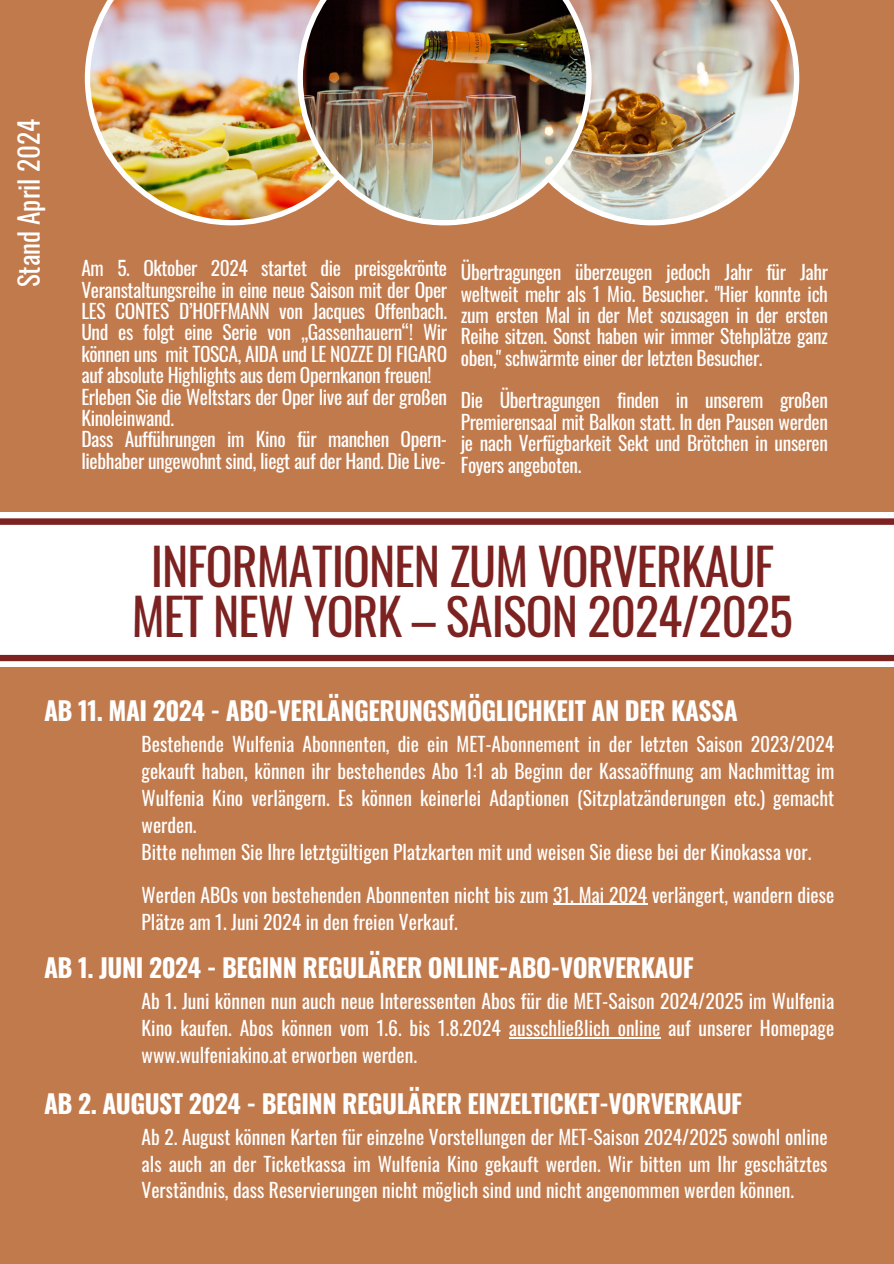
<style>
.page{position:relative;width:894px;height:1264px;background:#fff}
.page>*{position:absolute;margin:0;border:0;box-sizing:border-box;transform-origin:0 0}
.t1{font:49.8px/49.5px "Oswald";letter-spacing:-.02em;color:#7c2221;text-align:center}
.t2{font:27px "Oswald";color:#fff}
.t3{font:700 25.5px "Oswald";letter-spacing:-.02em;color:#fff}
.t4{font:19.5px/21.3px "Oswald";color:#fff;text-align:justify}
.t5{font:19.5px/21.3px "Oswald";letter-spacing:-.02em;color:#fff}
</style>
<div class="page">
<div style="left:0;top:0;width:893px;height:1263px;background:#c17a4c"></div>
<img style="left:85px;top:0;width:212px;height:225px">
<img style="left:591px;top:0;width:208px;height:225px">
<img style="left:297px;top:0;width:294px;height:225px">
<div style="left:0;top:513px;width:893px;height:154px;background:#fff"></div>
<svg style="left:0;top:654px;width:893px;height:8px;background:#975150"></svg>
<svg style="left:0;top:512px;width:893px;height:13px"></svg>
<hr style="left:553px;top:903px;width:94px;height:1px;background:#fff">
<hr style="left:508px;top:1037px;width:152px;height:1px;background:#fff">
<p class="t2" style="left:8px;top:287px;width:169px;rotate:-90deg">Stand April 2024</p>
<p class="t4" style="left:81px;top:257px;width:367px">Am 5. Oktober 2024 startet die preisgekrönte Veranstaltungsreihe in eine neue Saison mit der Oper LES CONTES D’HOFFMANN von Jacques Offenbach.<br>Und es folgt eine Serie von „Gassenhauern“! Wir können uns mit TOSCA, AIDA und LE NOZZE DI FIGARO auf absolute Highlights aus dem Opernkanon freuen!</p>
<p class="t5" style="left:81px;top:385px;width:367px">Erleben Sie die Weltstars der Oper live auf der großen<br>Kinoleinwand.</p>
<h1 class="t5" style="left:81px;top:428px;width:367px">Dass Aufführungen im Kino für manchen Opern&shy;liebhaber ungewohnt sind, liegt auf der Hand. Die Live-</h1>
<p class="t4" style="left:460px;top:261px;width:368px">Übertragungen überzeugen jedoch Jahr für Jahr weltweit mehr als 1 Mio. Besucher. "Hier konnte ich zum ersten Mal in der Met sozusagen in der ersten Reihe sitzen. Sonst haben wir immer Stehplätze ganz oben," schwärmte einer der letzten Besucher.</p>
<h2 class="t4" style="left:460px;top:389px;width:368px">Die Übertragungen finden in unserem großen Premierensaal mit Balkon statt. In den Pausen werden je nach Verfügbarkeit Sekt und Brötchen in unseren Foyers angeboten.</h2>
<p class="t1" style="left:132px;top:540px;width:662px">INFORMATIONEN ZUM VORVERKAUF<br>MET NEW YORK – SAISON 2024/2025</p>
<p class="t3" style="left:44px;top:690px;width:695px">AB 11. MAI 2024 - ABO-VERLÄNGERUNGSMÖGLICHKEIT AN DER KASSA</p>
<p class="t4" style="left:142px;top:729px;width:694px;line-height:27px">Bestehende Wulfenia Abonnenten, die ein MET-Abonnement in der letzten Saison 2023/2024 gekauft haben, können ihr bestehendes Abo 1:1 ab Beginn der Kassaöffnung am Nachmittag im Wulfenia Kino verlängern. Es können keinerlei Adaptionen (Sitzplatzänderungen etc.) gemacht werden.</p>
<p class="t4" style="left:142px;top:840px;width:671px">Bitte nehmen Sie Ihre letztgültigen Platzkarten mit und weisen Sie diese bei der Kinokassa vor.</p>
<p class="t4" style="left:142px;top:880px;width:694px;line-height:27px">Werden ABOs von bestehenden Abonnenten nicht bis zum 31. Mai 2024 verlängert, wandern diese<br>Plätze am 1. Juni 2024 in den freien Verkauf.</p>
<p class="t3" style="left:44px;top:947px;width:651px">AB 1. JUNI 2024 - BEGINN REGULÄRER ONLINE-ABO-VORVERKAUF</p>
<p class="t4" style="left:142px;top:986px;width:694px;line-height:27px">Ab 1. Juni können nun auch neue Interessenten Abos für die MET-Saison 2024/2025 im Wulfenia Kino kaufen. Abos können vom 1.6. bis 1.8.2024 ausschließlich online auf unserer Homepage www.wulfeniakino.at erworben werden.</p>
<p class="t3" style="left:44px;top:1083px;width:699px">AB 2. AUGUST 2024 - BEGINN REGULÄRER EINZELTICKET-VORVERKAUF</p>
<h2 class="t4" style="left:142px;top:1122px;width:687px;line-height:26.8px">Ab 2. August können Karten für einzelne Vorstellungen der MET-Saison 2024/2025 sowohl online als auch an der Ticketkassa im Wulfenia Kino gekauft werden. Wir bitten um Ihr geschätztes Verständnis, dass Reservierungen nicht möglich sind und nicht angenommen werden können.</h2>
</div>
